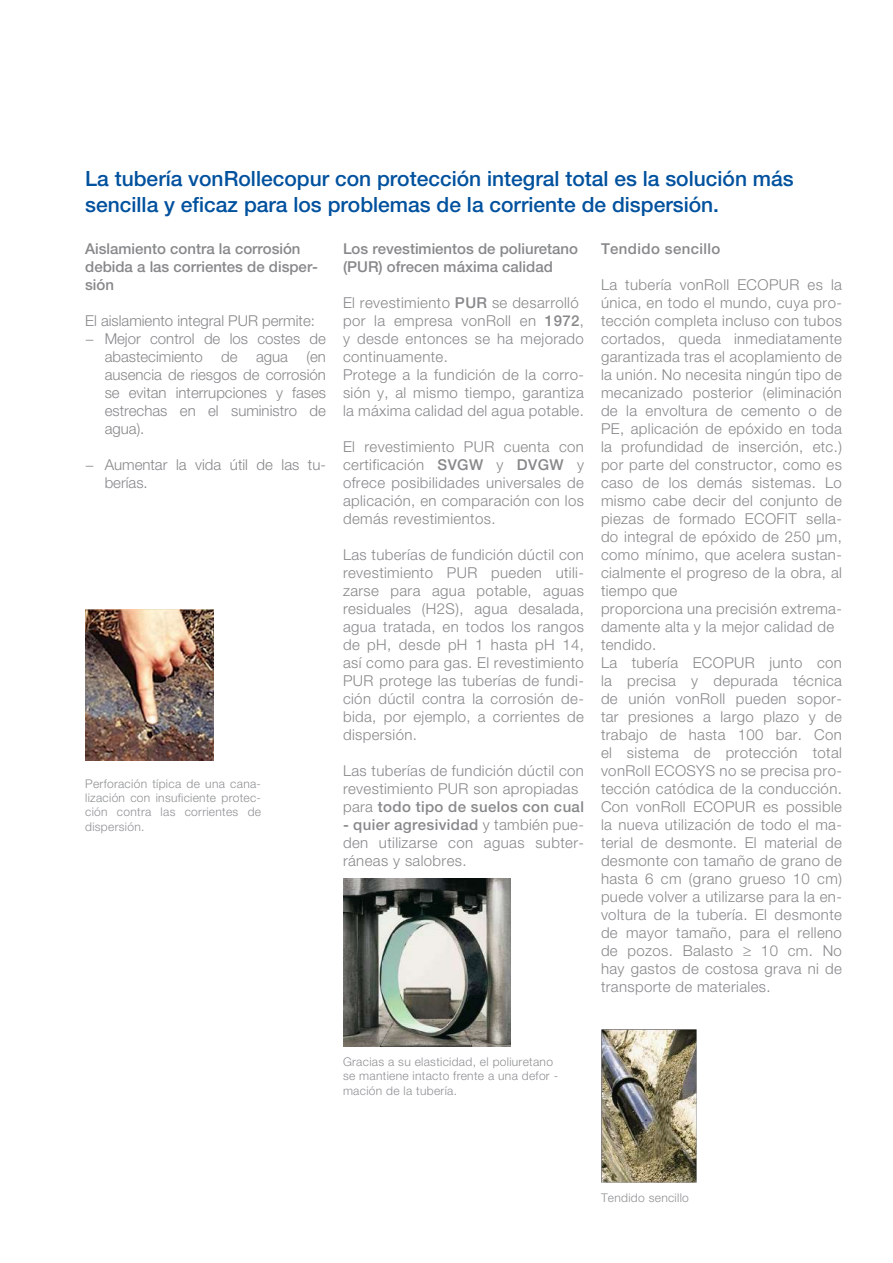
<style>
.page{position:relative;width:893px;height:1263px;background:#fff}
.page>*{position:absolute;margin:0;border:0;box-sizing:border-box;transform-origin:0 0}
.t1{font:500 21px/25.2px "Helvetica Neue";color:#00519e}
.t2{font:300 15px/18px "Helvetica Neue";letter-spacing:.025em;color:#87888a}
.t3{font:300 15px/18px "Helvetica Neue";color:#87888a}
.t4{font:500 15px/18px "Helvetica Neue";color:#87888a}
.t5{font:500 15px "Helvetica Neue";letter-spacing:.025em;color:#87888a}
.t6{font:300 12px/14.4px "Helvetica Neue";letter-spacing:.025em;color:#8f9193;text-align:justify}
.s1{font-weight:500}
</style>
<div class="page">
<img style="left:601px;top:1029px;width:95px;height:153px">
<img style="left:85px;top:609px;width:128px;height:152px">
<img style="left:343px;top:878px;width:168px;height:169px">
<h1 class="t1" style="left:85px;top:166px;width:710px">La tubería vonRollecopur con protección integral total es la solución más sencilla y eficaz para los problemas de la corriente de dispersión.</h1>
<p class="t4" style="left:85px;top:240px;width:234px">Aislamiento contra la corrosión debida a las corrientes de disper&shy;sión</p>
<p class="t3" style="left:85px;top:311px;width:231px">El aislamiento integral PUR permite:</p>
<p class="t3" style="left:85px;top:329px;width:242px">− Mejor control de los costes de</p>
<p class="t3" style="left:105px;top:347px;width:223px">abastecimiento de agua (en</p>
<p class="t3" style="left:105px;top:365px;width:223px">ausencia de riesgos de corrosión</p>
<p class="t3" style="left:105px;top:383px;width:223px">se evitan interrupciones y fases</p>
<p class="t3" style="left:105px;top:401px;width:223px">estrechas en el suministro de</p>
<p class="t2" style="left:105px;top:419px;width:41px">agua).</p>
<p class="t3" style="left:105px;top:455px;width:223px;text-indent:-20px">− Aumentar la vida útil de las tu&shy;berías.</p>
<p class="t4" style="left:343px;top:240px;width:237px">Los revestimientos de poliuretano (PUR) ofrecen máxima calidad</p>
<p class="t2" style="left:343px;top:293px;width:242px">El revestimiento <span class="s1">PUR</span> se desarrolló por la empresa vonRoll en <span class="s1">1972</span>, y desde entonces se ha mejorado continuamente.<br>Protege a la fundición de la corro&shy;sión y, al mismo tiempo, garantiza la máxima calidad del agua potable.</p>
<p class="t2" style="left:343px;top:437px;width:242px;text-align:justify">El revestimiento PUR cuenta con certificación <span class="s1">SVGW</span> y <span class="s1">DVGW</span> y ofrece posibilidades universales de aplicación, en comparación con los demás revestimientos.</p>
<p class="t2" style="left:343px;top:545px;width:242px;text-align:justify">Las tuberías de fundición dúctil con revestimiento PUR pueden utili&shy;zarse para agua potable, aguas residuales (H2S), agua desalada, agua tratada, en todos los rangos de pH, desde pH 1 hasta pH 14, así como para gas. El revestimiento PUR protege las tuberías de fundi&shy;ción dúctil contra la corrosión de&shy;bida, por ejemplo, a corrientes de dispersión.</p>
<p class="t2" style="left:343px;top:761px;width:242px">Las tuberías de fundición dúctil con revestimiento PUR son apropiadas para <span class="s1">todo tipo de suelos con cual</span></p>
<p class="t2" style="left:343px;top:815px;width:242px;text-align:justify"><span class="s1">- quier agresividad</span> y también pue&shy;den utilizarse con aguas subter&shy;ráneas y salobres.</p>
<p class="t5" style="left:601px;top:240px;width:121px">Tendido sencillo</p>
<p class="t2" style="left:601px;top:275px;width:242px">La tubería vonRoll ECOPUR es la única, en todo el mundo, cuya pro&shy;tección completa incluso con tubos cortados, queda inmediatamente garantizada tras el acoplamiento de la unión. No necesita ningún tipo de mecanizado posterior (eliminación de la envoltura de cemento o de<br>PE, aplicación de epóxido en toda la profundidad de inserción, etc.) por parte del constructor, como es caso de los demás sistemas. Lo mismo cabe decir del conjunto de piezas de formado ECOFIT sella&shy;do integral de epóxido de 250 μm, como mínimo, que acelera sustan&shy;cialmente el progreso de la obra, al tiempo que<br>proporciona una precisión extrema&shy;damente alta y la mejor calidad de tendido.<br>La tubería ECOPUR junto con la precisa y depurada técnica de unión vonRoll pueden sopor&shy;tar presiones a largo plazo y de trabajo de hasta 100 bar. Con el sistema de protección total vonRoll ECOSYS no se precisa pro&shy;tección catódica de la conducción.<br>Con vonRoll ECOPUR es possible la nueva utilización de todo el ma&shy;terial de desmonte. El material de desmonte con tamaño de grano de hasta 6 cm (grano grueso 10 cm) puede volver a utilizarse para la en&shy;voltura de la tubería. El desmonte de mayor tamaño, para el relleno de pozos. Balasto ≥ 10 cm. No hay gastos de costosa grava ni de transporte de materiales.</p>
<p class="t6" style="left:85px;top:776px;width:177px">Perforación típica de una cana&shy;lización con insuficiente protec&shy;ción contra las corrientes de dispersión.</p>
<p class="t6" style="left:343px;top:1054px;width:217px;text-align:left">Gracias a su elasticidad, el poliuretano se mantiene intacto frente a una defor - mación de la tubería.</p>
<p class="t6" style="left:601px;top:1190px;width:89px">Tendido sencillo</p>
</div>
